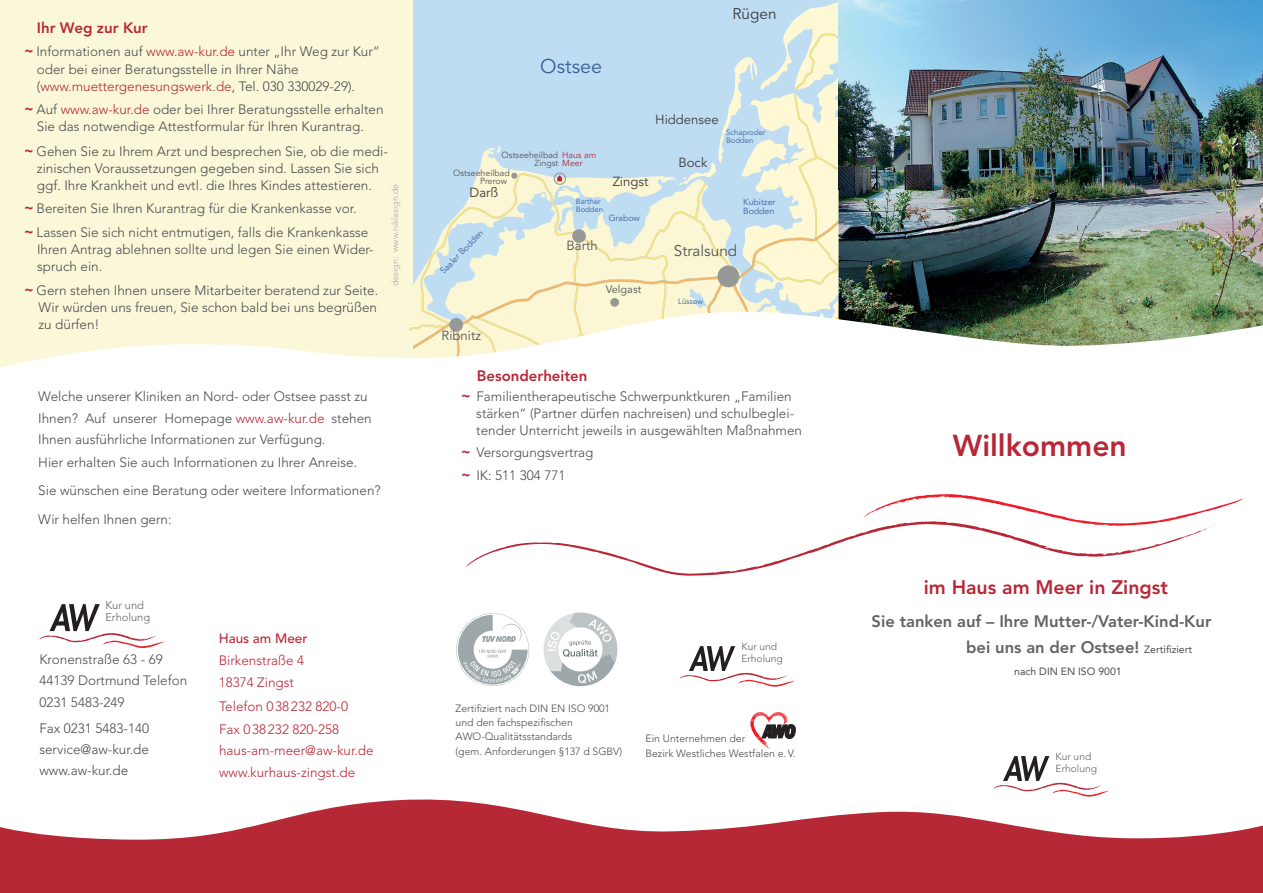
<style>
.page{position:relative;width:1263px;height:893px;background:#fff}
.page>*{position:absolute;margin:0;border:0;box-sizing:border-box;transform-origin:0 0}
.t1{font:800 30px "Avenir";color:#b72837}
.t2{font:19.8px "Avenir LT Std";color:#3a609a}
.t3{font:800 19.5px "Avenir";color:#b72837}
.t4{font:800 16.5px/26.5px "Avenir";color:#636366}
.t5{font:15.3px "Avenir LT Std";color:#545655}
.t6{font:15.3px "Avenir LT Std";color:#3e3e3f}
.t7{font:800 15px "Avenir";color:#b72837}
.t8{font:300 13.5px/17.1px "Avenir LT Std";color:#4b4c4d}
.t9{font:300 13.5px/21.3px "Avenir LT Std";color:#b72837}
.t10{font:500 13.5px "Avenir LT Std";color:#b72837}
.t11{font:13.2px "Avenir LT Std";color:#3e3e3f}
.t12{font:13.2px "Avenir LT Std";color:#545655}
.t13{font:300 11.1px/12.6px "Avenir LT Std";color:#636366}
.t14{font:10.95px "Avenir LT Std";color:#545655}
.t15{font:300 10.5px/14.2px "Avenir LT Std";color:#4b4c4d}
.t16{font:10.5px "Avenir LT Std";color:#4b4c4d}
.t17{font:300 10.2px/11.7px "Avenir LT Std";color:#636366}
.t18{font:300 9px "Avenir LT Std";color:#a8a9ad}
.t19{font:8.7px/18.1px "Avenir LT Std";color:#545655}
.t20{font:8.7px/8.7px "Avenir LT Std";color:#3a609a}
.t21{font:7.65px/7.6px "Avenir LT Std";color:#3a609a}
.s1{font-family:"Avenir";font-weight:800;font-size:16.5px;color:#b72837}
.s2{color:#b72837}
.s3{font-family:"Avenir LT Std";font-weight:400;font-size:10.5px;color:#4b4c4d}
</style>
<div class="page">
<div style="left:0;top:786px;width:1263px;height:107px;background:#b72837"></div>
<svg style="left:0;top:786px;width:1263px;height:54px;fill:#fff"></svg>
<svg style="left:994px;top:756px;width:116px;height:41px"></svg>
<svg style="left:750px;top:712px;width:45px;height:37px"></svg>
<div style="left:0;top:0;width:1263px;height:383px;background:#fbf8da"></div>
<div style="left:413px;top:0;width:425px;height:383px;background:#beddf3"></div>
<svg style="left:454px;top:145px;width:225px;height:73px"></svg>
<svg style="left:413px;top:218px;width:266px;height:91px;fill:#fbf6d4"></svg>
<svg style="left:679px;top:2px;width:159px;height:307px"></svg>
<svg style="left:572px;top:229px;width:14px;height:14px"></svg>
<svg style="left:610px;top:298px;width:9px;height:9px"></svg>
<svg style="left:511px;top:173px;width:6px;height:6px"></svg>
<svg style="left:553px;top:172px;width:27px;height:27px"></svg>
<img style="left:838px;top:0;width:425px;height:309px">
<svg style="left:0;top:309px;width:1263px;height:74px;fill:#fff"></svg>
<svg style="left:466px;top:494px;width:777px;height:82px"></svg>
<svg style="left:39px;top:604px;width:125px;height:44px"></svg>
<svg style="left:456px;top:613px;width:73px;height:73px"></svg>
<svg style="left:543px;top:612px;width:75px;height:75px"></svg>
<svg style="left:679px;top:646px;width:116px;height:41px"></svg>
<p class="t7" style="left:37px;top:19px;width:112px">Ihr Weg zur Kur</p>
<p class="t8" style="left:37px;top:43px;width:345px;text-indent:-13px"><span class="s1">~</span>Informationen auf <span class="s2">www.aw-kur.de</span> unter „Ihr Weg zur Kur“ oder bei einer Beratungsstelle in Ihrer Nähe (<span class="s2">www.muettergenesungswerk.de</span>, Tel. 030 330029-29).</p>
<p class="t8" style="left:23px;top:101px;width:362px;text-align:center"><span class="s1">~</span>Auf <span class="s2">www.aw-kur.de</span> oder bei Ihrer Beratungsstelle erhalten<br>Sie das notwendige Attestformular für Ihren Kurantrag.</p>
<p class="t8" style="left:24px;top:143px;width:366px;text-align:center"><span class="s1">~</span>Gehen Sie zu Ihrem Arzt und besprechen Sie, ob die medi&shy;zinischen Voraussetzungen gegeben sind. Lassen Sie sich ggf. Ihre Krankheit und evtl. die Ihres Kindes attestieren.</p>
<p class="t8" style="left:24px;top:196px;width:346px;line-height:23.7px"><span class="s1">~</span>Bereiten Sie Ihren Kurantrag für die Krankenkasse vor. <span class="s1">~</span>Lassen Sie sich nicht entmutigen, falls die Krankenkasse</p>
<p class="t8" style="left:37px;top:241px;width:338px">Ihren Antrag ablehnen sollte und legen Sie einen Wider&shy;spruch ein.</p>
<p class="t8" style="left:39px;top:282px;width:341px;text-align:justify;text-indent:-15px"><span class="s1">~</span>Gern stehen Ihnen unsere Mitarbeiter beratend zur Seite.<br>Wir würden uns freuen, Sie schon bald bei uns begrüßen zu dürfen!</p>
<p class="t18" style="left:390px;top:286px;width:104px;rotate:-90deg">design: www.niklasign.de</p>
<p class="t8" style="left:38px;top:386px;width:335px;line-height:21.8px">Welche unserer Kliniken an Nord- oder Ostsee passt zu Ihnen? Auf unserer Homepage <span class="s2">www.aw-kur.de</span> stehen Ihnen ausführliche Informationen zur Verfügung.<br>Hier erhalten Sie auch Informationen zu Ihrer Anreise.</p>
<p class="t8" style="left:38px;top:476px;width:344px;line-height:28.5px">Sie wünschen eine Beratung oder weitere Informationen?<br>Wir helfen Ihnen gern:</p>
<p class="t13" style="left:105px;top:599px;width:46px">Kur und<br>Erholung</p>
<p class="t8" style="left:39px;top:649px;width:149px;line-height:21.3px">Kronenstraße 63 - 69<br>44139 Dortmund Telefon<br>0231 5483-249</p>
<p class="t8" style="left:39px;top:717px;width:111px;line-height:21.3px;text-align:justify">Fax 0231 5483-140 service@aw-kur.de www.aw-kur.de</p>
<p class="t10" style="left:219px;top:630px;width:90px">Haus am Meer</p>
<p class="t9" style="left:219px;top:650px;width:87px">Birkenstraße 4<br>18374 Zingst</p>
<p class="t9" style="left:219px;top:695px;width:131px;line-height:22.8px">Telefon 038232 820-0<br>Fax 038232 820-258</p>
<p class="t9" style="left:219px;top:740px;width:156px">haus-am-meer@aw-kur.de www.kurhaus-zingst.de</p>
<h2 class="t2" style="left:540px;top:55px;width:63px">Ostsee</h2>
<p class="t6" style="left:732px;top:5px;width:46px">Rügen</p>
<p class="t19" style="left:453px;top:146px;width:145px;text-indent:48px">Ostseeheilbad <span class="s2">Haus am<br></span>Ostseeheilbad</p>
<p class="t19" style="left:480px;top:172px;width:28px">Prerow</p>
<p class="t11" style="left:470px;top:185px;width:30px">Darß</p>
<p class="t20" style="left:439px;top:269px;width:59px;rotate:-46deg">Saaler Bodden</p>
<p class="t19" style="left:534px;top:155px;width:50px">Zingst <span class="s2">Meer</span></p>
<p class="t21" style="left:576px;top:198px;width:29px">Barther<br>Bodden</p>
<p class="t12" style="left:567px;top:238px;width:33px">Barth</p>
<p class="t11" style="left:613px;top:174px;width:37px">Zingst</p>
<p class="t20" style="left:609px;top:213px;width:33px">Grabow</p>
<p class="t14" style="left:606px;top:282px;width:37px">Velgast</p>
<p class="t11" style="left:655px;top:111px;width:65px">Hiddensee</p>
<p class="t11" style="left:678px;top:155px;width:30px">Bock</p>
<p class="t21" style="left:726px;top:129px;width:41px">Schaproder<br>Bodden</p>
<p class="t20" style="left:743px;top:198px;width:34px">Kubitzer<br>Bodden</p>
<p class="t5" style="left:674px;top:242px;width:65px">Stralsund</p>
<p class="t21" style="left:678px;top:298px;width:26px">Lüssow</p>
<p class="t12" style="left:441px;top:328px;width:41px">Ribnitz</p>
<p class="t7" style="left:477px;top:367px;width:112px">Besonderheiten</p>
<p class="t8" style="left:476px;top:388px;width:327px;text-indent:-16px"><span class="s1">~</span> Familientherapeutische Schwerpunktkuren „Familien stärken“ (Partner dürfen nachreisen) und schulbeglei&shy;tender Unterricht jeweils in ausgewählten Maßnahmen</p>
<p class="t8" style="left:460px;top:441px;width:134px;line-height:23.1px"><span class="s1">~</span> Versorgungsvertrag <span class="s1">~</span> IK: 511 304 771</p>
<p class="t15" style="left:455px;top:701px;width:168px">Zertifiziert nach DIN EN ISO 9001 und den fachspezifischen<br>AWO-Qualitätsstandards<br>(gem. Anforderungen §137 d SGBV)</p>
<p class="t17" style="left:741px;top:641px;width:43px">Kur und<br>Erholung</p>
<p class="t15" style="left:645px;top:730px;width:151px;line-height:15px">Ein Unternehmen der<br>Bezirk Westliches Westfalen e.V.</p>
<h1 class="t1" style="left:953px;top:428px;width:175px">Willkommen</h1>
<h3 class="t3" style="left:924px;top:575px;width:246px">im Haus am Meer in Zingst</h3>
<p class="t4" style="left:966px;top:608px;width:247px;text-indent:-94px">Sie tanken auf – Ihre Mutter-/Vater-Kind-Kur bei uns an der Ostsee! <span class="s3">Zertifiziert</span></p>
<p class="t16" style="left:1014px;top:665px;width:109px">nach DIN EN ISO 9001</p>
<p class="t17" style="left:1055px;top:751px;width:43px">Kur und<br>Erholung</p>
</div>
